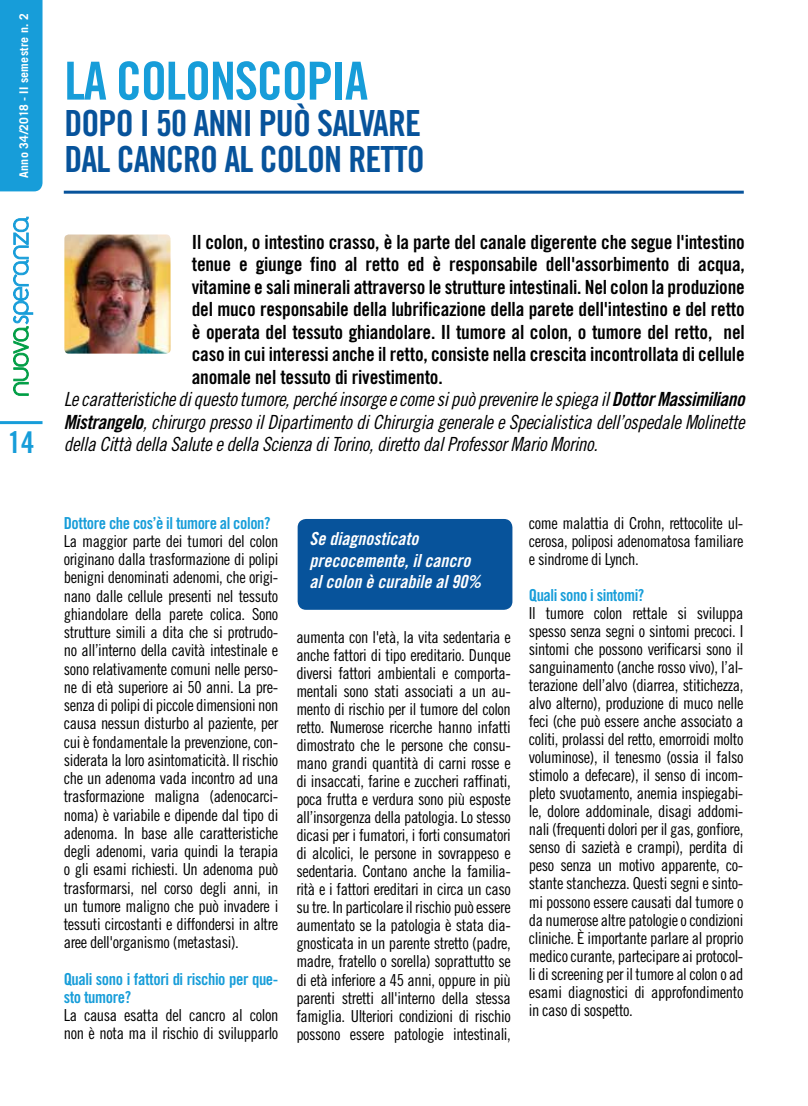
<style>
.page{position:relative;width:808px;height:1106px;background:#fff}
.page>*{position:absolute;margin:0;border:0;box-sizing:border-box;transform-origin:0 0}
.t1{font:52.5px "Trade Gothic Bold Cond Twenty";letter-spacing:-.025em;color:#179dd9}
.t2{font:36px/36px "Trade Gothic Bold Cond Twenty";letter-spacing:-.025em;color:#07539b}
.t3{font:30px "Trade Gothic Bold Cond Twenty";color:#179dd9}
.t4{font:19.5px/22.5px "Trade Gothic Bold Cond Twenty";letter-spacing:-.01em;color:#000;text-align:justify}
.t5{font:19.5px/22.5px "Trade Gothic Cond Eighteen Obl";letter-spacing:-.02em;color:#000;text-align:justify}
.t6{font:18px/21px "Trade Gothic Bold Cond Twenty Obl";color:#fff}
.t7{font:16.5px/18px "Trade Gothic Cond Eighteen";letter-spacing:-.025em;color:#000;text-align:justify}
.t8{font:16.5px/18.3px "Trade Gothic Bold Cond Twenty";letter-spacing:-.025em;color:#179dd9}
.t9{font:700 12px "Trade Gothic";letter-spacing:.025em;color:#fff}
.s1{font-family:"Trade Gothic Bold Cond Twenty Obl"}
</style>
<div class="page">
<svg style="left:13px;top:217px;width:20px;height:179px"></svg>
<div style="left:0;top:0;width:43px;height:191px;background:#179dd9"></div>
<hr style="left:0;top:421px;width:43px;height:3px;background:#179dd9">
<hr style="left:64px;top:191px;width:680px;height:3px;background:#07539b">
<img style="left:64px;top:234px;width:107px;height:119px">
<div style="left:298px;top:519px;width:214px;height:91px;background:#07539b;border-radius:9px"></div>
<p class="t9" style="left:16px;top:178px;width:166px;rotate:-90deg">Anno 34/2018 - II semestre n. 2</p>
<h3 class="t3" style="left:8px;top:423px;width:28px">14</h3>
<h1 class="t1" style="left:64px;top:49px;width:305px">LA COLONSCOPIA</h1>
<h2 class="t2" style="left:64px;top:104px;width:362px">DOPO I 50 ANNI PUÒ SALVARE<br>DAL CANCRO AL COLON RETTO</h2>
<p class="t4" style="left:192px;top:230px;width:555px">Il colon, o intestino crasso, è la parte del canale digerente che segue l'intestino tenue e giunge fino al retto ed è responsabile dell'assorbimento di acqua, vitamine e sali minerali attraverso le strutture intestinali. Nel colon la produzione del muco responsabile della lubrificazione della parete dell'intestino e del retto è operata del tessuto ghiandolare. Il tumore al colon, o tumore del retto, nel caso in cui interessi anche il retto, consiste nella crescita incontrollata di cellule anomale nel tessuto di rivestimento.</p>
<p class="t5" style="left:64px;top:388px;width:682px">Le caratteristiche di questo tumore, perché insorge e come si può prevenire le spiega il <span class="s1">Dottor Massimiliano Mistrangelo</span>, chirurgo presso il Dipartimento di Chirurgia generale e Specialistica dell’ospedale Molinette della Città della Salute e della Scienza di Torino, diretto dal Professor Mario Morino.</p>
<p class="t8" style="left:64px;top:513px;width:208px">Dottore che cos’è il tumore al colon?</p>
<p class="t7" style="left:64px;top:532px;width:216px">La maggior parte dei tumori del colon originano dalla trasformazione di polipi benigni denominati adenomi, che origi&shy;nano dalle cellule presenti nel tessuto ghiandolare della parete colica. Sono strutture simili a dita che si protrudo&shy;no all’interno della cavità intestinale e sono relativamente comuni nelle perso&shy;ne di età superiore ai 50 anni. La pre&shy;senza di polipi di piccole dimensioni non causa nessun disturbo al paziente, per cui è fondamentale la prevenzione, con&shy;siderata la loro asintomaticità. Il rischio che un adenoma vada incontro ad una trasformazione maligna (adenocarci&shy;noma) è variabile e dipende dal tipo di adenoma. In base alle caratteristiche degli adenomi, varia quindi la terapia o gli esami richiesti. Un adenoma può trasformarsi, nel corso degli anni, in un tumore maligno che può invadere i tessuti circostanti e diffondersi in altre aree dell'organismo (metastasi).</p>
<p class="t8" style="left:64px;top:969px;width:216px">Quali sono i fattori di rischio per que&shy;sto tumore?</p>
<p class="t7" style="left:64px;top:1006px;width:216px">La causa esatta del cancro al colon non è nota ma il rischio di svilupparlo</p>
<p class="t6" style="left:309px;top:528px;width:173px">Se diagnosticato precocemente, il cancro al colon è curabile al 90%</p>
<p class="t7" style="left:296px;top:628px;width:216px">aumenta con l'età, la vita sedentaria e anche fattori di tipo ereditario. Dunque diversi fattori ambientali e comporta&shy;mentali sono stati associati a un au&shy;mento di rischio per il tumore del colon retto. Numerose ricerche hanno infatti dimostrato che le persone che consu&shy;mano grandi quantità di carni rosse e di insaccati, farine e zuccheri raffinati, poca frutta e verdura sono più esposte all’insorgenza della patologia. Lo stesso dicasi per i fumatori, i forti consumatori di alcolici, le persone in sovrappeso e sedentaria. Contano anche la familia&shy;rità e i fattori ereditari in circa un caso su tre. In particolare il rischio può essere aumentato se la patologia è stata dia&shy;gnosticata in un parente stretto (padre, madre, fratello o sorella) soprattutto se di età inferiore a 45 anni, oppure in più parenti stretti all'interno della stessa famiglia. Ulteriori condizioni di rischio possono essere patologie intestinali,</p>
<p class="t7" style="left:529px;top:514px;width:216px">come malattia di Crohn, rettocolite ul&shy;cerosa, poliposi adenomatosa familiare e sindrome di Lynch.</p>
<p class="t8" style="left:529px;top:586px;width:117px">Quali sono i sintomi?</p>
<p class="t7" style="left:529px;top:604px;width:216px">Il tumore colon rettale si sviluppa spesso senza segni o sintomi precoci. I sintomi che possono verificarsi sono il sanguinamento (anche rosso vivo), l’al&shy;terazione dell’alvo (diarrea, stitichezza, alvo alterno), produzione di muco nelle feci (che può essere anche associato a coliti, prolassi del retto, emorroidi molto voluminose), il tenesmo (ossia il falso stimolo a defecare), il senso di incom&shy;pleto svuotamento, anemia inspiegabi&shy;le, dolore addominale, disagi addomi&shy;nali (frequenti dolori per il gas, gonfiore, senso di sazietà e crampi), perdita di peso senza un motivo apparente, co&shy;stante stanchezza. Questi segni e sinto&shy;mi possono essere causati dal tumore o da numerose altre patologie o condizioni cliniche. È importante parlare al proprio medico curante, partecipare ai protocol&shy;li di screening per il tumore al colon o ad esami diagnostici di approfondimento in caso di sospetto.</p>
</div>
